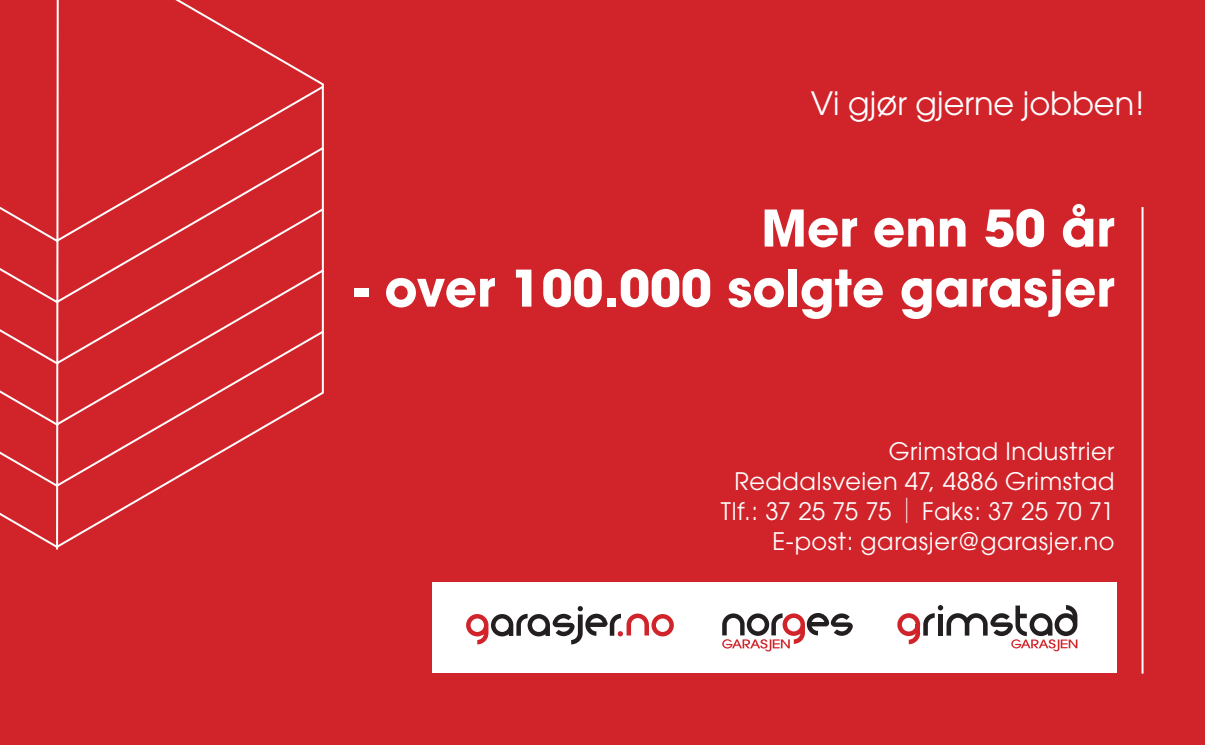
<style>
.page{position:relative;width:1205px;height:745px;background:#fff}
.page>*{position:absolute;margin:0;border:0;box-sizing:border-box;transform-origin:0 0}
.OVERSKRIFT{font:700 50px "Avant Garde";color:#fff}
.OVERSKRIFT-2{font:32px "Avant Garde";color:#fff}
.OVERSKRIFT-3{font:24px "Avant Garde";letter-spacing:.025em;color:#fff}
.OVERSKRIFT-4{font:24px "Avant Garde";letter-spacing:.005em;color:#fff}
.s1{font-weight:200;font-size:30px}
</style>
<div class="page">
<div style="left:0;top:0;width:1205px;height:744px;background:#d1232a"></div>
<div style="left:432px;top:581px;width:684px;height:90px;background:#fff"></div>
<svg style="left:0;top:0;width:324px;height:550px"></svg>
<hr style="left:1141px;top:207px;width:2px;height:466px;background:#fff">
<svg style="left:897px;top:605px;width:180px;height:46px"></svg>
<svg style="left:722px;top:613px;width:131px;height:38px"></svg>
<svg style="left:466px;top:606px;width:208px;height:38px"></svg>
<p class="OVERSKRIFT-2" style="left:811px;top:84px;width:335px">Vi gjør gjerne jobben!</p>
<p class="OVERSKRIFT" style="left:761px;top:195px;width:355px">Mer enn 50 år</p>
<p class="OVERSKRIFT" style="left:355px;top:255px;width:761px">- over 100.000 solgte garasjer</p>
<p class="OVERSKRIFT-3" style="left:889px;top:437px;width:227px">Grimstad Industrier</p>
<p class="OVERSKRIFT-3" style="left:734px;top:467px;width:381px">Reddalsveien 47, 4886 Grimstad</p>
<p class="OVERSKRIFT-4" style="left:721px;top:497px;width:395px">Tlf.: 37 25 75 75 <span class="s1">|</span> Faks: 37 25 70 71</p>
<p class="OVERSKRIFT-3" style="left:772px;top:527px;width:344px">E-post: garasjer@garasjer.no</p>
</div>
